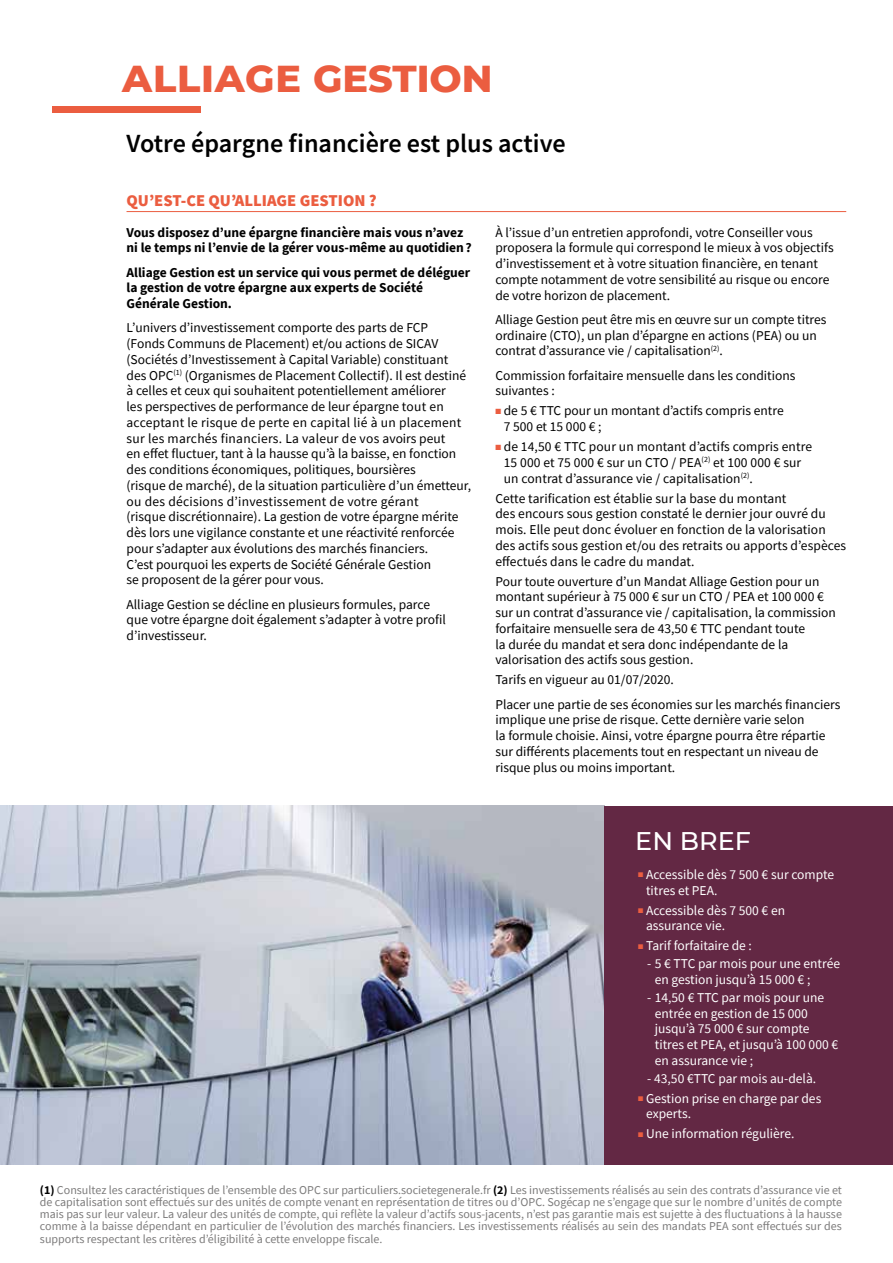
<style>
.page{position:relative;width:893px;height:1263px;background:#fff}
.page>*{position:absolute;margin:0;border:0;box-sizing:border-box;transform-origin:0 0}
.t1{font:800 38.25px "Montserrat";letter-spacing:.005em;color:#eb5d40}
.t2{font:600 26.1px "Source Sans Pro";color:#000}
.t3{font:500 25.5px "Montserrat";color:#fff}
.t4{font:900 16.5px "Source Sans Pro";color:#eb5d40}
.t5{font:13.5px/15.8px "Source Sans Pro";color:#000}
.t6{font:13.5px/15.8px "Source Sans Pro";color:#fff}
.t7{font:700 13.5px/15.8px "Source Sans Pro";color:#000}
.t8{font:12px/12px "Source Sans Pro";color:#7c7b7b;text-align:justify}
.s1{color:#eb5d40}
.s2{font-weight:700;color:#000}
</style>
<div class="page">
<img style="left:0;top:806px;width:605px;height:358px">
<div style="left:605px;top:806px;width:288px;height:358px;background:#632844"></div>
<div style="left:52px;top:106px;width:149px;height:7px;background:#eb5d40"></div>
<hr style="left:127px;top:211px;width:719px;height:1px;background:#eb5d40">
<h1 class="t1" style="left:122px;top:51px;width:372px">ALLIAGE GESTION</h1>
<h2 class="t2" style="left:127px;top:127px;width:441px">Votre épargne financière est plus active</h2>
<p class="t4" style="left:127px;top:189px;width:252px">QU’EST-CE QU’ALLIAGE GESTION ?</p>
<p class="t7" style="left:127px;top:224px;width:347px">Vous disposez d’une épargne financière mais vous n’avez ni le temps ni l’envie de la gérer vous-même au quotidien?</p>
<p class="t7" style="left:127px;top:264px;width:345px">Alliage Gestion est un service qui vous permet de déléguer la gestion de votre épargne aux experts de Société<br>Générale Gestion.</p>
<p class="t5" style="left:127px;top:320px;width:346px">L’univers d’investissement comporte des parts de FCP<br>(Fonds Communs de Placement) et/ou actions de SICAV (Sociétés d’Investissement à Capital Variable) constituant des OPC<sup>(1)</sup> (Organismes de Placement Collectif). Il est destiné à celles et ceux qui souhaitent potentiellement améliorer<br>les perspectives de performance de leur épargne tout en acceptant le risque de perte en capital lié à un placement sur les marchés financiers. La valeur de vos avoirs peut<br>en effet fluctuer, tant à la hausse qu’à la baisse, en fonction des conditions économiques, politiques, boursières<br>(risque de marché), de la situation particulière d’un émetteur, ou des décisions d’investissement de votre gérant<br>(risque discrétionnaire). La gestion de votre épargne mérite dès lors une vigilance constante et une réactivité renforcée pour s’adapter aux évolutions des marchés financiers.<br>C’est pourquoi les experts de Société Générale Gestion<br>se proposent de la gérer pour vous.</p>
<p class="t5" style="left:127px;top:596px;width:321px">Alliage Gestion se décline en plusieurs formules, parce que votre épargne doit également s’adapter à votre profil d’investisseur.</p>
<p class="t5" style="left:495px;top:224px;width:340px">À l’issue d’un entretien approfondi, votre Conseiller vous proposera la formule qui correspond le mieux à vos objectifs d’investissement et à votre situation financière, en tenant compte notamment de votre sensibilité au risque ou encore de votre horizon de placement.</p>
<p class="t5" style="left:495px;top:311px;width:333px">Alliage Gestion peut être mis en œuvre sur un compte titres ordinaire (CTO), un plan d’épargne en actions (PEA) ou un contrat d’assurance vie / capitalisation<sup>(2)</sup>.</p>
<p class="t5" style="left:495px;top:367px;width:302px">Commission forfaitaire mensuelle dans les conditions suivantes :</p>
<p class="t5" style="left:504px;top:403px;width:281px;text-indent:-8px"><span class="s1">■</span> de 5 € TTC pour un montant d’actifs compris entre<br>7 500 et 15 000 € ;</p>
<p class="t5" style="left:504px;top:439px;width:310px;text-indent:-8px"><span class="s1">■</span> de 14,50 € TTC pour un montant d’actifs compris entre<br>15 000 et 75 000 € sur un CTO / PEA<sup>(2)</sup> et 100 000 € sur un contrat d’assurance vie / capitalisation<sup>(2)</sup>.</p>
<p class="t5" style="left:495px;top:490px;width:352px">Cette tarification est établie sur la base du montant<br>des encours sous gestion constaté le dernier jour ouvré du mois. Elle peut donc évoluer en fonction de la valorisation des actifs sous gestion et/ou des retraits ou apports d’espèces effectués dans le cadre du mandat.</p>
<p class="t5" style="left:495px;top:573px;width:342px">Pour toute ouverture d’un Mandat Alliage Gestion pour un montant supérieur à 75 000 € sur un CTO / PEA et 100 000 € sur un contrat d’assurance vie / capitalisation, la commission forfaitaire mensuelle sera de 43,50 € TTC pendant toute<br>la durée du mandat et sera donc indépendante de la valorisation des actifs sous gestion.</p>
<p class="t5" style="left:495px;top:668px;width:347px;line-height:24.3px">Tarifs en vigueur au 01/07/2020.<br>Placer une partie de ses économies sur les marchés financiers</p>
<p class="t5" style="left:495px;top:712px;width:332px">implique une prise de risque. Cette dernière varie selon<br>la formule choisie. Ainsi, votre épargne pourra être répartie sur différents placements tout en respectant un niveau de risque plus ou moins important.</p>
<h3 class="t3" style="left:635px;top:823px;width:117px">EN BREF</h3>
<p class="t6" style="left:646px;top:866px;width:190px;text-indent:-8px"><span class="s1">■</span> Accessible dès 7 500 € sur compte titres et PEA.</p>
<p class="t6" style="left:646px;top:902px;width:140px;text-indent:-8px"><span class="s1">■</span> Accessible dès 7 500 € en assurance vie.</p>
<p class="t6" style="left:638px;top:938px;width:115px"><span class="s1">■</span> Tarif forfaitaire de :</p>
<p class="t6" style="left:655px;top:956px;width:187px;text-indent:-8px">- 5 € TTC par mois pour une entrée en gestion jusqu’à 15 000 € ;</p>
<p class="t6" style="left:655px;top:989px;width:185px;text-indent:-8px">- 14,50 € TTC par mois pour une entrée en gestion de 15 000 jusqu’à 75 000 € sur compte titres et PEA, et jusqu’à 100 000 € en assurance vie ;</p>
<p class="t6" style="left:647px;top:1070px;width:170px">- 43,50 €TTC par mois au-delà.</p>
<p class="t6" style="left:646px;top:1090px;width:177px;text-indent:-8px"><span class="s1">■</span> Gestion prise en charge par des experts.</p>
<p class="t6" style="left:638px;top:1126px;width:158px"><span class="s1">■</span> Une information régulière.</p>
<p class="t8" style="left:40px;top:1184px;width:803px"><span class="s2">(1)</span> Consultez les caractéristiques de l’ensemble des OPC sur particuliers.societegenerale.fr <span class="s2">(2)</span> Les investissements réalisés au sein des contrats d’assurance vie et de capitalisation sont effectués sur des unités de compte venant en représentation de titres ou d’OPC. Sogécap ne s’engage que sur le nombre d’unités de compte mais pas sur leur valeur. La valeur des unités de compte, qui reflète la valeur d’actifs sous-jacents, n’est pas garantie mais est sujette à des fluctuations à la hausse comme à la baisse dépendant en particulier de l’évolution des marchés financiers. Les investissements réalisés au sein des mandats PEA sont effectués sur des supports respectant les critères d’éligibilité à cette enveloppe fiscale.</p>
</div>
